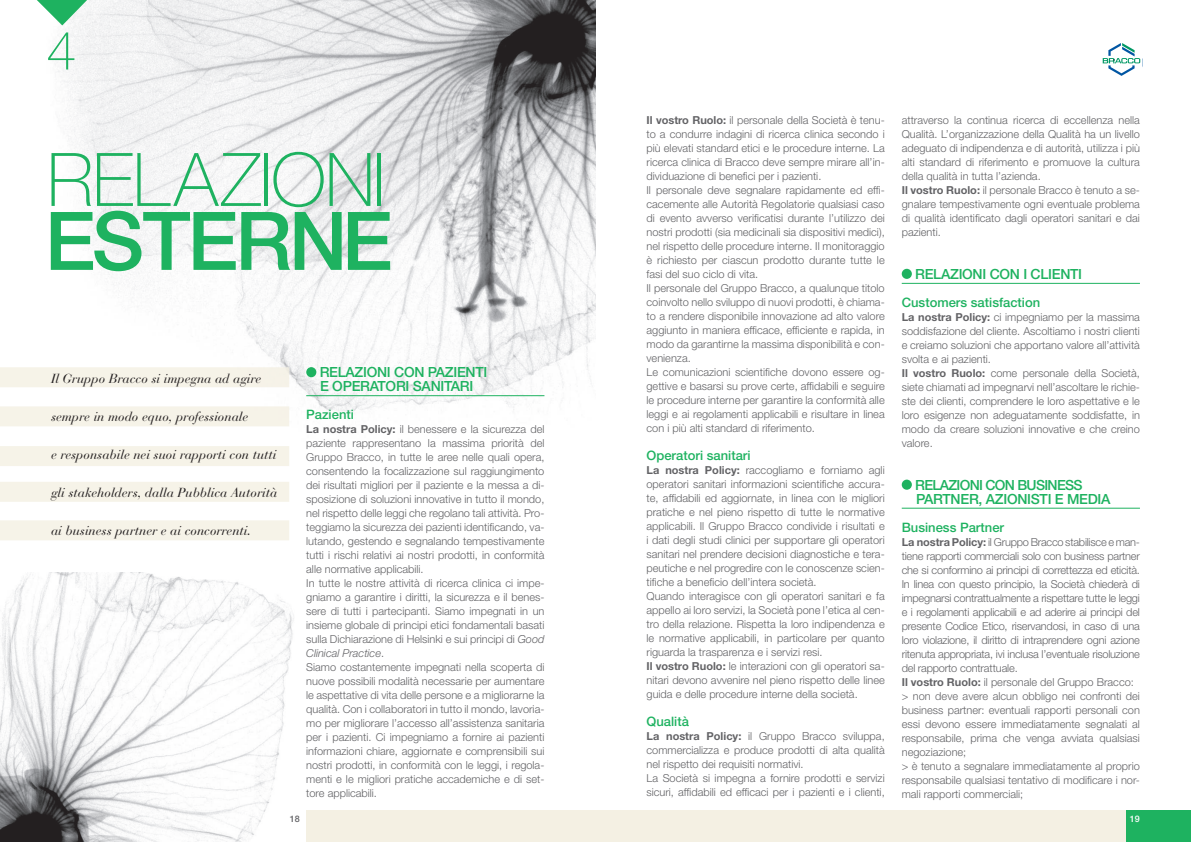
<style>
.page{position:relative;width:1191px;height:842px;background:#fff}
.page>*{position:absolute;margin:0;border:0;box-sizing:border-box;transform-origin:0 0}
.t1{font:500 81px "Helvetica Neue LT Std";letter-spacing:-.04em;color:#1eb260}
.t2{font:100 74px "Helvetica Neue LT Std";letter-spacing:-.015em;color:#1eb260}
.t3{font:100 53.7px "Helvetica Neue LT Std";color:#1eb260}
.t4{font:500 14px/14px "Helvetica Neue LT Std";letter-spacing:-.02em;color:#1eb260}
.t5{font:500 14px/14px "Helvetica Neue LT Std";letter-spacing:-.05em;color:#1eb260}
.t6{font:italic 13px "Bauer Bodoni";color:#231f20}
.t7{font:500 13px "Helvetica Neue LT Std";color:#1eb260}
.t8{font:300 11px/14px "Helvetica Neue LT Std";color:#636366}
.t9{font:300 11px/14px "Helvetica Neue LT Std";letter-spacing:-.02em;color:#636366}
.t10{font:500 9px "Helvetica Neue LT Std";color:#636366}
.t11{font:500 9px "Helvetica Neue LT Std";color:#fff}
.s1{font-weight:700}
.s2{font-style:italic}
</style>
<div class="page">
<img style="left:0;top:572px;width:294px;height:270px">
<img style="left:55px;top:0;width:540px;height:412px">
<hr style="left:306px;top:395px;width:238px;height:1px;background:#1eb260">
<div style="left:306px;top:367px;width:10px;height:10px;background:#1eb260;border-radius:50%"></div>
<svg style="left:1102px;top:43px;width:39px;height:33px"></svg>
<svg style="left:37px;top:0;width:50px;height:25px"></svg>
<div style="left:0;top:367px;width:289px;height:20px;background:#f4f0e3"></div>
<div style="left:0;top:406px;width:289px;height:20px;background:#f4f0e3"></div>
<div style="left:0;top:446px;width:289px;height:20px;background:#f4f0e3"></div>
<div style="left:0;top:482px;width:289px;height:20px;background:#f4f0e3"></div>
<div style="left:0;top:520px;width:289px;height:20px;background:#f4f0e3"></div>
<div style="left:306px;top:810px;width:885px;height:32px;background:#f4f0e3"></div>
<div style="left:1126px;top:810px;width:65px;height:32px;background:#1eb260"></div>
<hr style="left:901px;top:283px;width:239px;height:1px;background:#1eb260">
<hr style="left:901px;top:508px;width:239px;height:1px;background:#1eb260">
<div style="left:901px;top:269px;width:11px;height:10px;background:#1eb260;border-radius:50%"></div>
<div style="left:901px;top:480px;width:11px;height:10px;background:#1eb260;border-radius:50%"></div>
<h3 class="t3" style="left:47px;top:20px;width:31px">4</h3>
<h2 class="t2" style="left:47px;top:137px;width:340px">RELAZIONI</h2>
<h1 class="t1" style="left:45px;top:193px;width:350px">ESTERNE</h1>
<p class="t6" style="left:51px;top:371px;width:212px">Il Gruppo Bracco si impegna ad agire</p>
<p class="t6" style="left:51px;top:408px;width:199px">sempre in modo equo, professionale</p>
<p class="t6" style="left:51px;top:446px;width:227px">e responsabile nei suoi rapporti con tutti</p>
<p class="t6" style="left:51px;top:484px;width:228px">gli stakeholders, dalla Pubblica Autorità</p>
<p class="t6" style="left:51px;top:522px;width:202px">ai business partner e ai concorrenti.</p>
<p class="t4" style="left:320px;top:365px;width:169px">RELAZIONI CON PAZIENTI<br>E OPERATORI SANITARI</p>
<p class="t7" style="left:306px;top:407px;width:49px">Pazienti</p>
<p class="t8" style="left:306px;top:422px;width:240px"><span class="s1">La nostra Policy:</span> il benessere e la sicurezza del paziente rappresentano la massima priorità del Gruppo Bracco, in tutte le aree nelle quali opera, consentendo la focalizzazione sul raggiungimento dei risultati migliori per il paziente e la messa a di&shy;sposizione di soluzioni innovative in tutto il mondo, nel rispetto delle leggi che regolano tali attività. Pro&shy;teggiamo la sicurezza dei pazienti identificando, va&shy;lutando, gestendo e segnalando tempestivamente tutti i rischi relativi ai nostri prodotti, in conformità alle normative applicabili.<br>In tutte le nostre attività di ricerca clinica ci impe&shy;gniamo a garantire i diritti, la sicurezza e il benes&shy;sere di tutti i partecipanti. Siamo impegnati in un insieme globale di principi etici fondamentali basati sulla Dichiarazione di Helsinki e sui principi di <span class="s2">Good Clinical Practice</span>.<br>Siamo costantemente impegnati nella scoperta di nuove possibili modalità necessarie per aumentare le aspettative di vita delle persone e a migliorarne la qualità. Con i collaboratori in tutto il mondo, lavoria&shy;mo per migliorare l’accesso all’assistenza sanitaria per i pazienti. Ci impegniamo a fornire ai pazienti informazioni chiare, aggiornate e comprensibili sui nostri prodotti, in conformità con le leggi, i regola&shy;menti e le migliori pratiche accademiche e di set&shy;tore applicabili.</p>
<p class="t8" style="left:646px;top:113px;width:240px"><span class="s1">Il vostro Ruolo:</span> il personale della Società è tenu&shy;to a condurre indagini di ricerca clinica secondo i più elevati standard etici e le procedure interne. La ricerca clinica di Bracco deve sempre mirare all’in&shy;dividuazione di benefici per i pazienti.<br>Il personale deve segnalare rapidamente ed effi&shy;cacemente alle Autorità Regolatorie qualsiasi caso di evento avverso verificatisi durante l’utilizzo dei nostri prodotti (sia medicinali sia dispositivi medici), nel rispetto delle procedure interne. Il monitoraggio è richiesto per ciascun prodotto durante tutte le fasi del suo ciclo di vita.<br>Il personale del Gruppo Bracco, a qualunque titolo coinvolto nello sviluppo di nuovi prodotti, è chiama&shy;to a rendere disponibile innovazione ad alto valore aggiunto in maniera efficace, efficiente e rapida, in modo da garantirne la massima disponibilità e con&shy;venienza.<br>Le comunicazioni scientifiche dovono essere og&shy;gettive e basarsi su prove certe, affidabili e seguire le procedure interne per garantire la conformità alle leggi e ai regolamenti applicabili e risultare in linea con i più alti standard di riferimento.</p>
<p class="t7" style="left:646px;top:448px;width:106px">Operatori sanitari</p>
<p class="t8" style="left:646px;top:463px;width:240px"><span class="s1">La nostra Policy:</span> raccogliamo e forniamo agli operatori sanitari informazioni scientifiche accura&shy;te, affidabili ed aggiornate, in linea con le migliori pratiche e nel pieno rispetto di tutte le normative applicabili. Il Gruppo Bracco condivide i risultati e i dati degli studi clinici per supportare gli operatori sanitari nel prendere decisioni diagnostiche e tera&shy;peutiche e nel progredire con le conoscenze scien&shy;tifiche a beneficio dell’intera società.<br>Quando interagisce con gli operatori sanitari e fa appello ai loro servizi, la Società pone l’etica al cen&shy;tro della relazione. Rispetta la loro indipendenza e le normative applicabili, in particolare per quanto riguarda la trasparenza e i servizi resi.<br><span class="s1">Il vostro Ruolo:</span> le interazioni con gli operatori sa&shy;nitari devono avvenire nel pieno rispetto delle linee guida e delle procedure interne della società.</p>
<p class="t7" style="left:646px;top:714px;width:44px">Qualità</p>
<p class="t8" style="left:646px;top:729px;width:240px"><span class="s1">La nostra Policy:</span> il Gruppo Bracco sviluppa, commercializza e produce prodotti di alta qualità nel rispetto dei requisiti normativi.<br>La Società si impegna a fornire prodotti e servizi sicuri, affidabili ed efficaci per i pazienti e i clienti,</p>
<p class="t8" style="left:901px;top:113px;width:240px">attraverso la continua ricerca di eccellenza nella Qualità. L’organizzazione della Qualità ha un livello adeguato di indipendenza e di autorità, utilizza i più alti standard di riferimento e promuove la cultura della qualità in tutta l’azienda.<br><span class="s1">Il vostro Ruolo:</span> il personale Bracco è tenuto a se&shy;gnalare tempestivamente ogni eventuale problema di qualità identificato dagli operatori sanitari e dai pazienti.</p>
<p class="t4" style="left:915px;top:267px;width:168px">RELAZIONI CON I CLIENTI</p>
<p class="t7" style="left:901px;top:294px;width:140px">Customers satisfaction</p>
<p class="t8" style="left:901px;top:310px;width:240px"><span class="s1">La nostra Policy:</span> ci impegniamo per la massima soddisfazione del cliente. Ascoltiamo i nostri clienti e creiamo soluzioni che apportano valore all’attività svolta e ai pazienti.<br><span class="s1">Il vostro Ruolo:</span> come personale della Società, siete chiamati ad impegnarvi nell’ascoltare le richie&shy;ste dei clienti, comprendere le loro aspettative e le loro esigenze non adeguatamente soddisfatte, in modo da creare soluzioni innovative e che creino valore.</p>
<p class="t5" style="left:915px;top:478px;width:197px">RELAZIONI CON BUSINESS<br>PARTNER, AZIONISTI E MEDIA</p>
<p class="t7" style="left:901px;top:519px;width:104px">Business Partner</p>
<p class="t9" style="left:901px;top:535px;width:240px"><span class="s1">La nostra Policy:</span> il Gruppo Bracco stabilisce e man&shy;tiene rapporti commerciali solo con business partner che si conformino ai principi di correttezza ed eticità.<br>In linea con questo principio, la Società chiederà di impegnarsi contrattualmente a rispettare tutte le leggi e i regolamenti applicabili e ad aderire ai principi del presente Codice Etico, riservandosi, in caso di una loro violazione, il diritto di intraprendere ogni azione ritenuta appropriata, ivi inclusa l’eventuale risoluzione del rapporto contrattuale.<br><span class="s1">Il vostro Ruolo:</span> il personale del Gruppo Bracco: &gt; non deve avere alcun obbligo nei confronti dei business partner: eventuali rapporti personali con essi devono essere immediatamente segnalati al responsabile, prima che venga avviata qualsiasi negoziazione;<br>&gt; è tenuto a segnalare immediatamente al proprio responsabile qualsiasi tentativo di modificare i nor&shy;mali rapporti commerciali;</p>
<p class="t10" style="left:290px;top:813px;width:12px">18</p>
<p class="t11" style="left:1130px;top:813px;width:12px">19</p>
</div>
